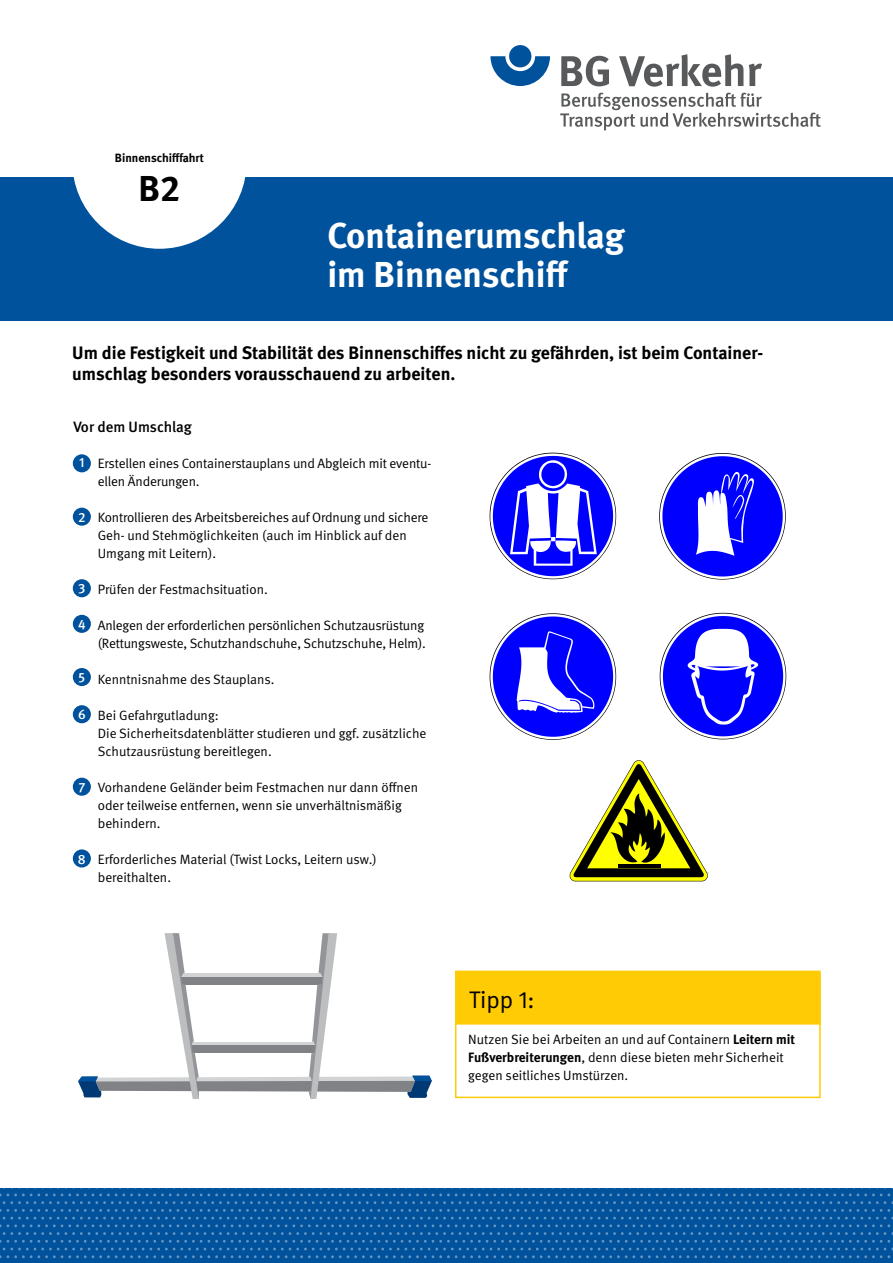
<style>
.page{position:relative;width:893px;height:1263px;background:#fff}
.page>*{position:absolute;margin:0;border:0;box-sizing:border-box;transform-origin:0 0}
.t1{font:700 36px/39px "DGUV Meta";color:#fff}
.t2{font:700 36px "DGUV Meta";color:#000}
.t3{font:24px "DGUV Meta";color:#000}
.t4{font:700 18px/21px "DGUV Meta";color:#000}
.t5{font:500 15px "DGUV Meta";color:#000}
.t6{font:13.5px/18px "DGUV Meta";letter-spacing:-.005em;color:#000}
.t7{font:500 13.5px "DGUV Meta";color:#fff}
.t8{font:700 12px "DGUV Meta";color:#000}
.s1{font-weight:700}
</style>
<div class="page">
<div style="left:0;top:1188px;width:893px;height:75px;background:#00529c"></div>
<svg style="left:0;top:1188px;width:893px;height:70px"></svg>
<div style="left:0;top:177px;width:893px;height:143px;background:#00529c"></div>
<div style="left:72px;top:74px;width:175px;height:175px;background:#fff;border-radius:50%"></div>
<div style="left:455px;top:974px;width:366px;height:124px;border:2px solid #ffcb05"></div>
<div style="left:456px;top:971px;width:364px;height:53px;background:#ffcb05"></div>
<div style="left:455px;top:970px;width:366px;height:54px;border:2px solid #ffcb05"></div>
<svg style="left:78px;top:933px;width:354px;height:166px"></svg>
<svg style="left:490px;top:453px;width:126px;height:126px"></svg>
<svg style="left:659px;top:453px;width:127px;height:127px"></svg>
<svg style="left:490px;top:613px;width:126px;height:127px"></svg>
<svg style="left:570px;top:760px;width:138px;height:122px"></svg>
<hr style="left:618px;top:864px;width:42px;height:3px;background:#000">
<div style="left:636px;top:808px;width:6px;height:18px;background:#000"></div>
<svg style="left:660px;top:613px;width:126px;height:126px"></svg>
<svg style="left:490px;top:56px;width:60px;height:30px"></svg>
<div style="left:509px;top:45px;width:22px;height:22px;background:#00529c;border-radius:50%"></div>
<svg style="left:561px;top:56px;width:48px;height:30px"></svg>
<svg style="left:619px;top:54px;width:124px;height:33px"></svg>
<svg style="left:749px;top:64px;width:13px;height:22px"></svg>
<svg style="left:560px;top:93px;width:261px;height:38px"></svg>
<div style="left:73px;top:454px;width:18px;height:18px;background:#00529c;border-radius:50%"></div>
<div style="left:73px;top:508px;width:18px;height:18px;background:#00529c;border-radius:50%"></div>
<div style="left:73px;top:579px;width:18px;height:18px;background:#00529c;border-radius:50%"></div>
<div style="left:73px;top:615px;width:18px;height:18px;background:#00529c;border-radius:50%"></div>
<div style="left:73px;top:668px;width:18px;height:18px;background:#00529c;border-radius:50%"></div>
<div style="left:73px;top:705px;width:18px;height:18px;background:#00529c;border-radius:50%"></div>
<div style="left:73px;top:778px;width:18px;height:18px;background:#00529c;border-radius:50%"></div>
<div style="left:73px;top:849px;width:18px;height:18px;background:#00529c;border-radius:50%"></div>
<p class="t8" style="left:115px;top:151px;width:91px">Binnenschifffahrt</p>
<h1 class="t2" style="left:139px;top:167px;width:43px">B2</h1>
<h1 class="t1" style="left:327px;top:217px;width:299px">Containerumschlag im Binnenschiff</h1>
<h3 class="t4" style="left:72px;top:343px;width:692px">Um die Festigkeit und Stabilität des Binnenschiffes nicht zu gefährden, ist beim Container&shy;umschlag besonders vorausschauend zu arbeiten.</h3>
<p class="t5" style="left:73px;top:418px;width:120px">Vor dem Umschlag</p>
<p class="t7" style="left:79px;top:455px;width:7px">1</p>
<p class="t7" style="left:78px;top:509px;width:9px">2</p>
<p class="t7" style="left:78px;top:581px;width:9px">3</p>
<p class="t7" style="left:78px;top:616px;width:9px">4</p>
<p class="t7" style="left:78px;top:670px;width:8px">5</p>
<p class="t7" style="left:78px;top:707px;width:9px">6</p>
<p class="t7" style="left:78px;top:779px;width:8px">7</p>
<p class="t7" style="left:78px;top:851px;width:9px">8</p>
<p class="t6" style="left:98px;top:455px;width:335px">Erstellen eines Containerstauplans und Abgleich mit eventu&shy;ellen Änderungen.</p>
<p class="t6" style="left:98px;top:509px;width:332px">Kontrollieren des Arbeitsbereiches auf Ordnung und sichere<br>Geh- und Stehmöglichkeiten (auch im Hinblick auf den<br>Umgang mit Leitern).</p>
<p class="t6" style="left:98px;top:581px;width:172px">Prüfen der Festmachsituation.</p>
<p class="t6" style="left:98px;top:617px;width:330px">Anlegen der erforderlichen persönlichen Schutzausrüstung (Rettungsweste, Schutzhandschuhe, Schutzschuhe, Helm).</p>
<p class="t6" style="left:98px;top:671px;width:178px">Kenntnisnahme des Stauplans.</p>
<p class="t6" style="left:98px;top:707px;width:330px">Bei Gefahrgutladung:<br>Die Sicherheitsdatenblätter studieren und ggf. zusätzliche<br>Schutzausrüstung bereitlegen.</p>
<p class="t6" style="left:98px;top:779px;width:322px">Vorhandene Geländer beim Festmachen nur dann öffnen oder teilweise entfernen, wenn sie unverhältnismäßig behindern.</p>
<p class="t6" style="left:98px;top:851px;width:281px">Erforderliches Material (Twist Locks, Leitern usw.) bereithalten.</p>
<h2 class="t3" style="left:469px;top:986px;width:67px">Tipp 1:</h2>
<p class="t6" style="left:468px;top:1031px;width:328px">Nutzen Sie bei Arbeiten an und auf Containern <span class="s1">Leitern mit<br>Fußverbreiterungen</span>, denn diese bieten mehr Sicherheit gegen seitliches Umstürzen.</p>
</div>
